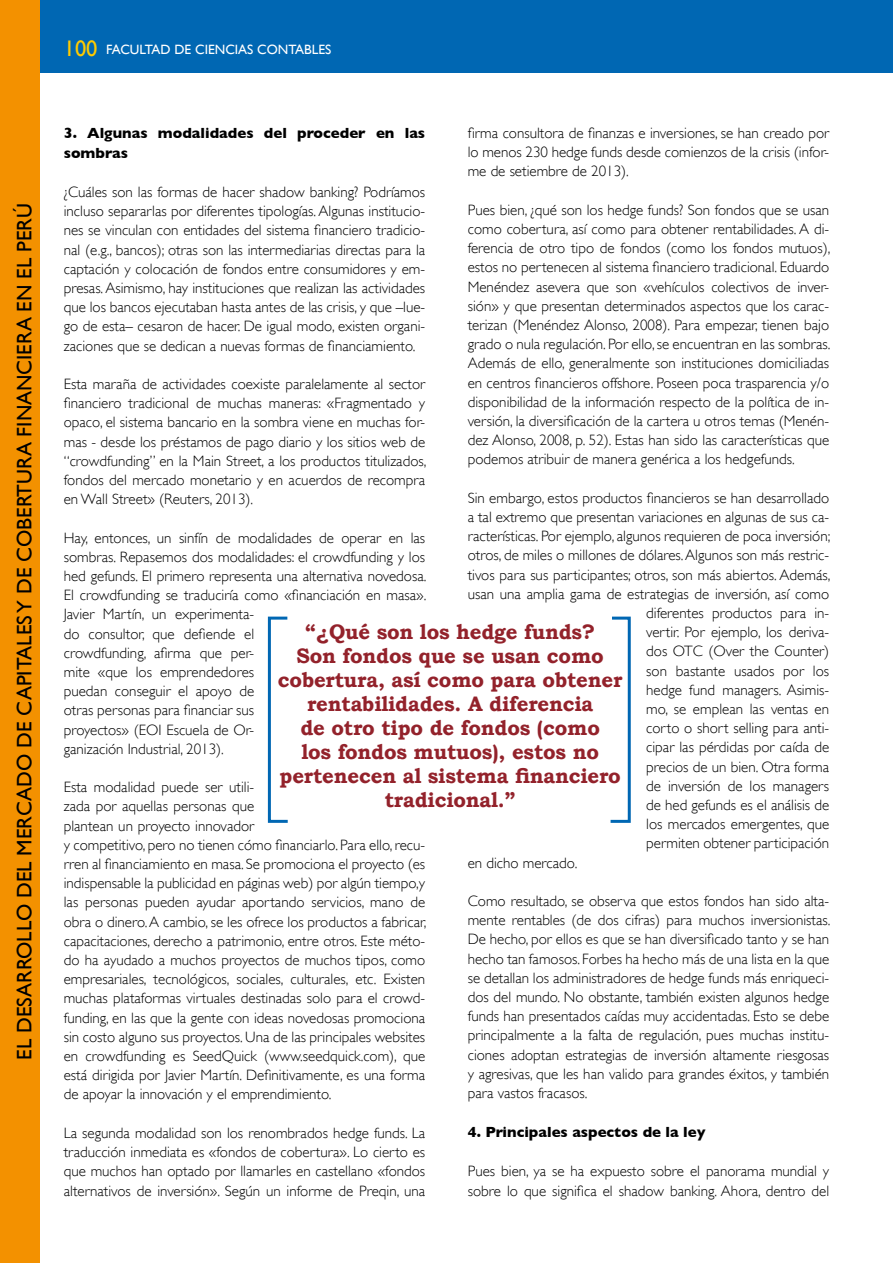
<style>
.page{position:relative;width:893px;height:1263px;background:#fff}
.page>*{position:absolute;margin:0;border:0;box-sizing:border-box;transform-origin:0 0}
.t1{font:700 21px/24px "Bookman Old Style";letter-spacing:-.01em;color:#93222b;text-align:center}
.t2{font:21px "Gill Sans";color:#000}
.t3{font:300 15px/19.2px "Gill Sans";color:#000;text-align:justify}
.t4{font:700 15px/20px "Gill Sans";color:#000}
.t5{font:13.5px "Gill Sans";color:#fff}
.s1{font-size:22.5px;color:#ffcb00}
</style>
<div class="page">
<div style="left:0;top:0;width:893px;height:72px;background:#0067b3"></div>
<div style="left:0;top:0;width:40px;height:1263px;background:#f39100"></div>
<div style="left:268px;top:617px;width:21px;height:206px;border:3px solid #0067b3"></div>
<svg style="left:610px;top:616px;width:21px;height:207px"></svg>
<h1 class="t2" style="left:12px;top:1059px;width:858px;rotate:-90deg">EL DESARROLLO DEL MERCADO DE CAPITALES Y DE COBERTURA FINANCIERA EN EL PERÚ</h1>
<p class="t5" style="left:64px;top:41px;width:269px"><span class="s1">100</span> FACULTAD DE CIENCIAS CONTABLES</p>
<p class="t3" style="left:468px;top:123px;width:363px">firma consultora de finanzas e inversiones, se han creado por lo menos 230 hedge funds desde comienzos de la crisis (infor&shy;me de setiembre de 2013).</p>
<p class="t3" style="left:468px;top:200px;width:364px">Pues bien, ¿qué son los hedge funds? Son fondos que se usan como cobertura, así como para obtener rentabilidades. A di&shy;ferencia de otro tipo de fondos (como los fondos mutuos), estos no pertenecen al sistema financiero tradicional. Eduardo Menéndez asevera que son «vehículos colectivos de inver&shy;sión» y que presentan determinados aspectos que los carac&shy;terizan (Menéndez Alonso, 2008). Para empezar, tienen bajo grado o nula regulación. Por ello, se encuentran en las sombras.<br>Además de ello, generalmente son instituciones domiciliadas en centros financieros offshore. Poseen poca trasparencia y/o disponibilidad de la información respecto de la política de in&shy;versión, la diversificación de la cartera u otros temas (Menén&shy;dez Alonso, 2008, p. 52). Estas han sido las características que podemos atribuir de manera genérica a los hedgefunds.</p>
<p class="t3" style="left:468px;top:488px;width:363px">Sin embargo, estos productos financieros se han desarrollado</p>
<p class="t3" style="left:468px;top:507px;width:363px">a tal extremo que presentan variaciones en algunas de sus ca-</p>
<p class="t3" style="left:468px;top:527px;width:364px">racterísticas. Por ejemplo, algunos requieren de poca inversión;</p>
<p class="t3" style="left:468px;top:546px;width:363px">otros, de miles o millones de dólares. Algunos son más restric-</p>
<p class="t3" style="left:468px;top:565px;width:364px">tivos para sus participantes; otros, son más abiertos. Además,</p>
<p class="t3" style="left:468px;top:584px;width:363px">usan una amplia gama de estrategias de inversión, así como</p>
<p class="t3" style="left:646px;top:603px;width:184px">diferentes productos para in-</p>
<p class="t3" style="left:646px;top:623px;width:184px">vertir. Por ejemplo, los deriva-</p>
<p class="t3" style="left:646px;top:642px;width:184px">dos OTC (Over the Counter)</p>
<p class="t3" style="left:646px;top:661px;width:184px">son bastante usados por los</p>
<p class="t3" style="left:646px;top:680px;width:184px">hedge fund managers. Asimis-</p>
<p class="t3" style="left:646px;top:699px;width:184px">mo, se emplean las ventas en</p>
<p class="t3" style="left:646px;top:719px;width:184px">corto o short selling para anti-</p>
<p class="t3" style="left:646px;top:738px;width:184px">cipar las pérdidas por caída de</p>
<p class="t3" style="left:646px;top:757px;width:184px">precios de un bien. Otra forma</p>
<p class="t3" style="left:646px;top:776px;width:184px">de inversión de los managers</p>
<p class="t3" style="left:646px;top:795px;width:184px">de hed gefunds es el análisis de</p>
<p class="t3" style="left:646px;top:815px;width:184px">los mercados emergentes, que</p>
<p class="t3" style="left:646px;top:834px;width:184px">permiten obtener participación</p>
<p class="t3" style="left:468px;top:853px;width:111px">en dicho mercado.</p>
<p class="t3" style="left:468px;top:891px;width:364px">Como resultado, se observa que estos fondos han sido alta&shy;mente rentables (de dos cifras) para muchos inversionistas.<br>De hecho, por ellos es que se han diversificado tanto y se han hecho tan famosos. Forbes ha hecho más de una lista en la que se detallan los administradores de hedge funds más enriqueci&shy;dos del mundo. No obstante, también existen algunos hedge funds han presentados caídas muy accidentadas. Esto se debe principalmente a la falta de regulación, pues muchas institu&shy;ciones adoptan estrategias de inversión altamente riesgosas y agresivas, que les han valido para grandes éxitos, y también para vastos fracasos.</p>
<p class="t4" style="left:468px;top:1122px;width:239px">4. Principales aspectos de la ley</p>
<p class="t3" style="left:468px;top:1161px;width:363px">Pues bien, ya se ha expuesto sobre el panorama mundial y sobre lo que significa el shadow banking. Ahora, dentro del</p>
<p class="t4" style="left:64px;top:123px;width:363px">3. Algunas modalidades del proceder en las sombras</p>
<p class="t3" style="left:64px;top:182px;width:363px">¿Cuáles son las formas de hacer shadow banking? Podríamos incluso separarlas por diferentes tipologías. Algunas institucio&shy;nes se vinculan con entidades del sistema financiero tradicio&shy;nal (e.g., bancos); otras son las intermediarias directas para la captación y colocación de fondos entre consumidores y em&shy;presas. Asimismo, hay instituciones que realizan las actividades que los bancos ejecutaban hasta antes de las crisis, y que –lue&shy;go de esta– cesaron de hacer. De igual modo, existen organi&shy;zaciones que se dedican a nuevas formas de financiamiento.</p>
<p class="t3" style="left:64px;top:374px;width:364px">Esta maraña de actividades coexiste paralelamente al sector financiero tradicional de muchas maneras: «Fragmentado y opaco, el sistema bancario en la sombra viene en muchas for&shy;mas - desde los préstamos de pago diario y los sitios web de “crowdfunding” en la Main Street, a los productos titulizados, fondos del mercado monetario y en acuerdos de recompra en Wall Street» (Reuters, 2013).</p>
<p class="t3" style="left:64px;top:528px;width:364px;text-align:left">Hay, entonces, un sinfín de modalidades de operar en las sombras. Repasemos dos modalidades: el crowdfunding y los hed gefunds. El primero representa una alternativa novedosa.<br>El crowdfunding se traduciría como «financiación en masa».<br>Javier Martín, un experimenta-<br>do consultor, que defiende el<br>crowdfunding, afirma que per-<br>mite «que los emprendedores<br>puedan conseguir el apoyo de<br>otras personas para financiar sus<br>proyectos» (EOI Escuela de Or-<br>ganización Industrial, 2013).</p>
<p class="t3" style="left:64px;top:778px;width:364px;text-align:left">Esta modalidad puede ser utili-<br>zada por aquellas personas que<br>plantean un proyecto innovador<br>y competitivo, pero no tienen cómo financiarlo. Para ello, recu&shy;rren al financiamiento en masa. Se promociona el proyecto (es indispensable la publicidad en páginas web) por algún tiempo,y las personas pueden ayudar aportando servicios, mano de obra o dinero. A cambio, se les ofrece los productos a fabricar, capacitaciones, derecho a patrimonio, entre otros. Este méto&shy;do ha ayudado a muchos proyectos de muchos tipos, como empresariales, tecnológicos, sociales, culturales, etc. Existen muchas plataformas virtuales destinadas solo para el crowd&shy;funding, en las que la gente con ideas novedosas promociona sin costo alguno sus proyectos. Una de las principales websites en crowdfunding es SeedQuick (www.seedquick.com), que está dirigida por Javier Martín. Definitivamente, es una forma de apoyar la innovación y el emprendimiento.</p>
<p class="t3" style="left:64px;top:1123px;width:363px">La segunda modalidad son los renombrados hedge funds. La traducción inmediata es «fondos de cobertura». Lo cierto es que muchos han optado por llamarles en castellano «fondos alternativos de inversión». Según un informe de Preqin, una</p>
<h1 class="t1" style="left:278px;top:620px;width:346px">“¿Qué son los hedge funds?<br>Son fondos que se usan como cobertura, así como para obtener rentabilidades. A diferencia<br>de otro tipo de fondos (como<br>los fondos mutuos), estos no pertenecen al sistema financiero tradicional.”</h1>
</div>
